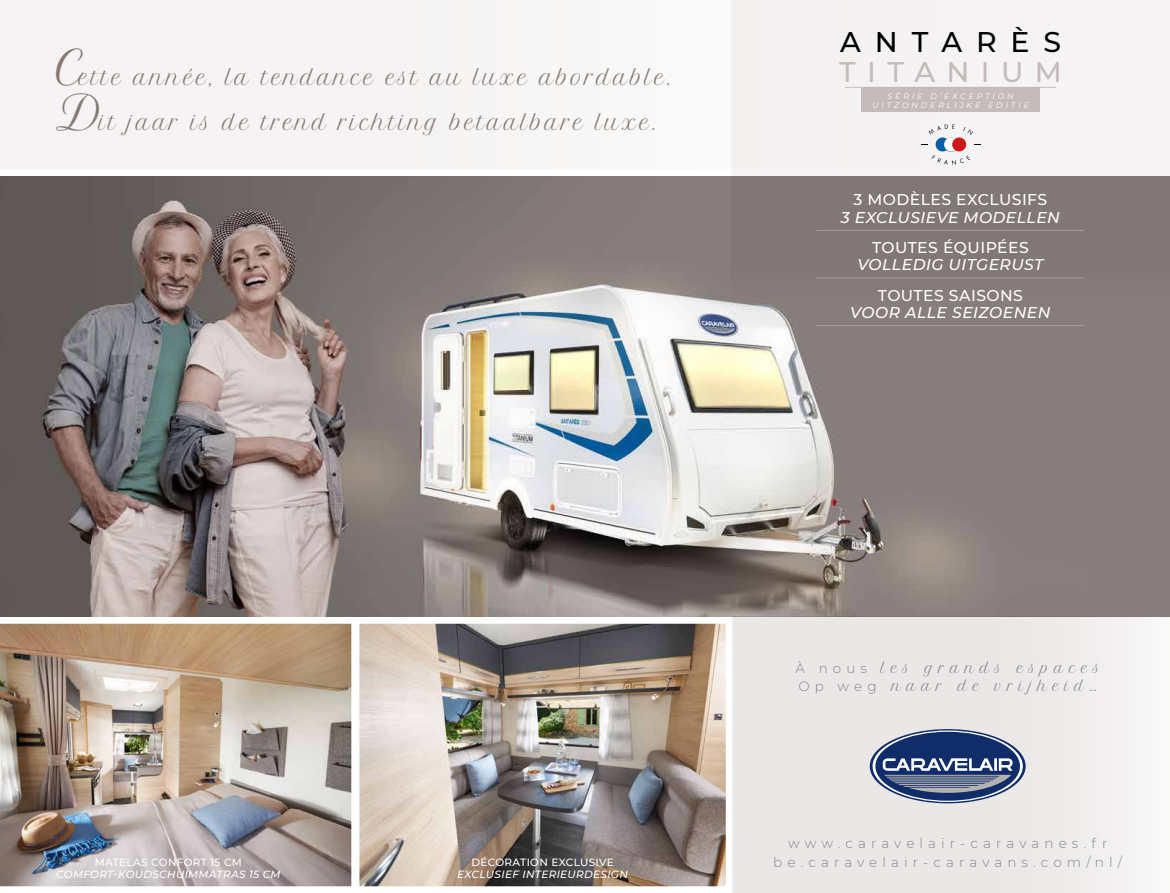
<style>
.page{position:relative;width:1170px;height:893px;background:#fff}
.page>*{position:absolute;margin:0;border:0;box-sizing:border-box;transform-origin:0 0}
.t1{font:46.05px "Petit Formal Script";color:#857a74}
.t2{font:500 28.35px "Montserrat";letter-spacing:.4em;color:#c4bcba}
.t3{font:500 28.35px "Montserrat";letter-spacing:.49em;color:#000}
.t4{font:19.95px "Petit Formal Script";letter-spacing:.12em;color:#857a74}
.t5{font:italic 500 15.6px "Montserrat";letter-spacing:.03em;color:#fff}
.t6{font:500 15.6px "Montserrat";letter-spacing:.03em;color:#fff}
.t7{font:300 13.5px "Montserrat";letter-spacing:.38em;color:#878787}
.t8{font:13.5px/18.8px "Petit Formal Script";letter-spacing:.38em;color:#878787}
.t9{font:italic 500 10.5px "Montserrat";letter-spacing:.03em;color:#fff}
.t10{font:500 10.5px "Montserrat";letter-spacing:.03em;color:#fff}
.t11{font:italic 7.8px/9.3px "Montserrat";letter-spacing:.375em;color:#fff;text-align:center}
.s1{font-family:"Montserrat";font-weight:300}
</style>
<div class="page">
<div style="left:731px;top:0;width:438px;height:304px;background:#f5f3f3"></div>
<div style="left:0;top:0;width:953px;height:169px;background:#f5f3f3"></div>
<div style="left:732px;top:617px;width:437px;height:276px;background:#eae7e6"></div>
<img style="left:0;top:176px;width:1169px;height:441px">
<img style="left:0;top:623px;width:352px;height:264px">
<img style="left:361px;top:625px;width:363px;height:260px">
<div style="left:353px;top:617px;width:379px;height:276px;border:7px solid #fff"></div>
<svg style="left:869px;top:729px;width:156px;height:74px"></svg>
<img style="left:925px;top:124px;width:51px;height:41px">
<div style="left:935px;top:137px;width:14px;height:14px;background:#005da9;border-radius:50%"></div>
<div style="left:944px;top:137px;width:14px;height:14px;background:#fff;border-radius:50%"></div>
<div style="left:952px;top:137px;width:14px;height:14px;background:#cd171a;border-radius:50%"></div>
<div style="left:861px;top:87px;width:178px;height:25px;background:#c4bcba"></div>
<hr style="left:845px;top:87px;width:210px;height:1px;background:#c4bcba">
<hr style="left:816px;top:230px;width:268px;height:1px;background:#a89f9b">
<hr style="left:816px;top:278px;width:268px;height:1px;background:#a89f9b">
<hr style="left:816px;top:325px;width:268px;height:1px;background:#a89f9b">
<h1 class="t1" style="left:56px;top:39px;width:28px">C</h1>
<p class="t4" style="left:79px;top:65px;width:594px">ette année, la tendance est au luxe abordable.</p>
<h1 class="t1" style="left:56px;top:85px;width:51px">D</h1>
<p class="t4" style="left:99px;top:111px;width:559px">it jaar is de trend richting betaalbare luxe.</p>
<h2 class="t3" style="left:840px;top:22px;width:222px">ANTARÈS</h2>
<h2 class="t2" style="left:839px;top:52px;width:224px">TITANIUM</h2>
<p class="t11" style="left:872px;top:91px;width:158px">SÉRIE D’EXCEPTION<br>UITZONDERLIJKE EDITIE</p>
<p class="t6" style="left:853px;top:189px;width:195px">3 MODÈLES EXCLUSIFS</p>
<p class="t5" style="left:840px;top:206px;width:221px">3 EXCLUSIEVE MODELLEN</p>
<p class="t6" style="left:871px;top:237px;width:158px">TOUTES ÉQUIPÉES</p>
<p class="t5" style="left:857px;top:254px;width:187px">VOLLEDIG UITGERUST</p>
<p class="t6" style="left:877px;top:284px;width:146px">TOUTES SAISONS</p>
<p class="t5" style="left:850px;top:302px;width:202px">VOOR ALLE SEIZOENEN</p>
<p class="t8" style="left:795px;top:658px;width:306px"><span class="s1">À nous</span> les grands espaces<br><span class="s1">Op weg</span> naar de vrijheid…</p>
<p class="t7" style="left:788px;top:834px;width:321px">www.caravelair-caravanes.fr</p>
<p class="t10" style="left:95px;top:855px;width:149px">MATELAS CONFORT 15 CM</p>
<p class="t9" style="left:56px;top:867px;width:226px">COMFORT-KOUDSCHUIMMATRAS 15 CM</p>
<p class="t10" style="left:471px;top:855px;width:144px">DÉCORATION EXCLUSIVE</p>
<p class="t7" style="left:773px;top:853px;width:350px">be.caravelair-caravans.com/nl/</p>
<p class="t9" style="left:457px;top:867px;width:172px">EXCLUSIEF INTERIEURDESIGN</p>
</div>
